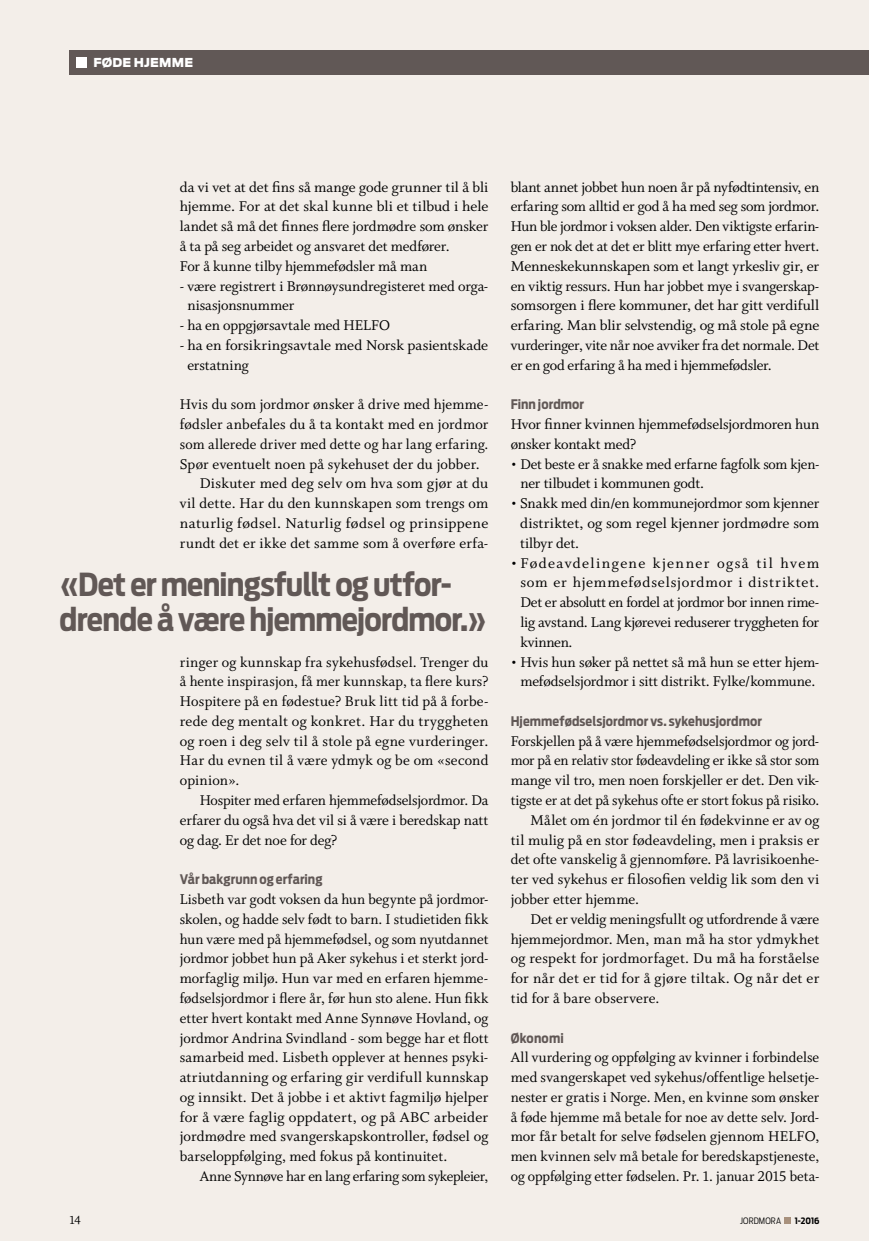
<style>
.page{position:relative;width:869px;height:1241px;background:#fff}
.page>*{position:absolute;margin:0;border:0;box-sizing:border-box;transform-origin:0 0}
.t1{font:700 31.5px/35px "Antenna Cond";letter-spacing:-.025em;color:#615856}
.t2{font:15.75px/19.8px "Whitman Roman LF";color:#000;text-align:justify}
.t3{font:15.75px "Whitman Roman LF";letter-spacing:.025em;color:#000}
.t4{font:15.75px "Whitman Roman LF";letter-spacing:-.02em;color:#000}
.t5{font:700 13.12px "Antenna Cond";letter-spacing:.005em;color:#615856}
.t6{font:13.12px "Whitman Roman LF";color:#000}
.t7{font:900 12.25px "Antenna";letter-spacing:.01em;color:#fff}
.t8{font:300 8.75px "Antenna Cond";letter-spacing:.015em;color:#000}
.t9{font:700 8.75px "Antenna Cond";color:#000}
</style>
<div class="page">
<div style="left:0;top:0;width:868px;height:1240px;background:#f3eee9"></div>
<div style="left:69px;top:50px;width:799px;height:24px;background:#615856"></div>
<div style="left:76px;top:57px;width:11px;height:10px;background:#fff"></div>
<div style="left:783px;top:1216px;width:7px;height:7px;background:#a8917d"></div>
<p class="t7" style="left:93px;top:55px;width:101px">FØDE HJEMME</p>
<p class="t2" style="left:180px;top:177px;width:310px;text-align:left">da vi vet at det fins så mange gode grunner til å bli hjemme. For at det skal kunne bli et tilbud i hele landet så må det finnes flere jordmødre som ønsker å ta på seg arbeidet og ansvaret det medfører.<br>For å kunne tilby hjemmefødsler må man</p>
<p class="t2" style="left:187px;top:276px;width:302px;text-indent:-8px">- være registrert i Brønnøysundregisteret med orga&shy;nisasjonsnummer</p>
<p class="t2" style="left:180px;top:316px;width:212px">- ha en oppgjørsavtale med HELFO</p>
<p class="t2" style="left:187px;top:335px;width:302px;text-indent:-8px">- ha en forsikringsavtale med Norsk pasientskade erstatning</p>
<p class="t2" style="left:180px;top:395px;width:310px">Hvis du som jordmor ønsker å drive med hjemme-</p>
<p class="t2" style="left:180px;top:414px;width:310px">fødsler anbefales du å ta kontakt med en jordmor</p>
<p class="t2" style="left:180px;top:434px;width:310px">som allerede driver med dette og har lang erfaring.</p>
<p class="t2" style="left:180px;top:454px;width:301px">Spør eventuelt noen på sykehuset der du jobber.</p>
<p class="t2" style="left:199px;top:474px;width:290px">Diskuter med deg selv om hva som gjør at du</p>
<p class="t2" style="left:180px;top:494px;width:310px">vil dette. Har du den kunnskapen som trengs om</p>
<p class="t3" style="left:180px;top:514px;width:310px">naturlig fødsel. Naturlig fødsel og prinsippene</p>
<p class="t2" style="left:180px;top:533px;width:310px">rundt det er ikke det samme som å overføre erfa-</p>
<h1 class="t1" style="left:60px;top:567px;width:429px">«Det er meningsfullt og utfor&shy;drende å være hjemmejordmor.»</h1>
<p class="t2" style="left:180px;top:652px;width:310px">ringer og kunnskap fra sykehusfødsel. Trenger du å hente inspirasjon, få mer kunnskap, ta flere kurs?<br>Hospitere på en fødestue? Bruk litt tid på å forbe&shy;rede deg mentalt og konkret. Har du tryggheten og roen i deg selv til å stole på egne vurderinger.<br>Har du evnen til å være ydmyk og be om «second opinion».</p>
<p class="t2" style="left:180px;top:790px;width:310px;text-indent:20px">Hospiter med erfaren hjemmefødselsjordmor. Da erfarer du også hva det vil si å være i beredskap natt og dag. Er det noe for deg?</p>
<p class="t5" style="left:180px;top:871px;width:144px">Vår bakgrunn og erfaring</p>
<p class="t2" style="left:180px;top:889px;width:310px">Lisbeth var godt voksen da hun begynte på jordmor&shy;skolen, og hadde selv født to barn. I studietiden fikk hun være med på hjemmefødsel, og som nyutdannet jordmor jobbet hun på Aker sykehus i et sterkt jord&shy;morfaglig miljø. Hun var med en erfaren hjemme&shy;fødselsjordmor i flere år, før hun sto alene. Hun fikk etter hvert kontakt med Anne Synnøve Hovland, og jordmor Andrina Svindland - som begge har et flott samarbeid med. Lisbeth opplever at hennes psyki&shy;atriutdanning og erfaring gir verdifull kunnskap og innsikt. Det å jobbe i et aktivt fagmiljø hjelper for å være faglig oppdatert, og på ABC arbeider jordmødre med svangerskapskontroller, fødsel og barseloppfølging, med fokus på kontinuitet.</p>
<p class="t4" style="left:199px;top:1167px;width:290px">Anne Synnøve har en lang erfaring som sykepleier,</p>
<p class="t2" style="left:510px;top:177px;width:310px">blant annet jobbet hun noen år på nyfødtintensiv, en erfaring som alltid er god å ha med seg som jordmor.<br>Hun ble jordmor i voksen alder. Den viktigste erfarin&shy;gen er nok det at det er blitt mye erfaring etter hvert.<br>Menneskekunnskapen som et langt yrkesliv gir, er en viktig ressurs. Hun har jobbet mye i svangerskap&shy;somsorgen i flere kommuner, det har gitt verdifull erfaring. Man blir selvstendig, og må stole på egne vurderinger, vite når noe avviker fra det normale. Det er en god erfaring å ha med i hjemmefødsler.</p>
<p class="t5" style="left:510px;top:396px;width:75px">Finn jordmor</p>
<p class="t2" style="left:510px;top:414px;width:310px">Hvor finner kvinnen hjemmefødselsjordmoren hun ønsker kontakt med?</p>
<p class="t2" style="left:520px;top:454px;width:300px;text-indent:-10px">• Det beste er å snakke med erfarne fagfolk som kjen&shy;ner tilbudet i kommunen godt.</p>
<p class="t2" style="left:520px;top:494px;width:300px;text-indent:-9px">• Snakk med din/en kommunejordmor som kjenner distriktet, og som regel kjenner jordmødre som tilbyr det.</p>
<p class="t2" style="left:520px;top:553px;width:300px;text-indent:-10px">• Fødeavdelingene kjenner også til hvem som er hjemmefødselsjordmor i distriktet.<br>Det er absolutt en fordel at jordmor bor innen rime&shy;lig avstand. Lang kjørevei reduserer tryggheten for kvinnen.</p>
<p class="t2" style="left:510px;top:652px;width:310px;text-align:center">• Hvis hun søker på nettet så må hun se etter hjem&shy;mefødselsjordmor i sitt distrikt. Fylke/kommune.</p>
<p class="t5" style="left:510px;top:713px;width:252px">Hjemmefødselsjordmor vs. sykehusjordmor</p>
<p class="t2" style="left:510px;top:731px;width:310px">Forskjellen på å være hjemmefødselsjordmor og jord-</p>
<p class="t2" style="left:510px;top:751px;width:310px">mor på en relativ stor fødeavdeling er ikke så stor som</p>
<p class="t2" style="left:510px;top:770px;width:310px">mange vil tro, men noen forskjeller er det. Den vik-</p>
<p class="t2" style="left:510px;top:790px;width:310px">tigste er at det på sykehus ofte er stort fokus på risiko.</p>
<p class="t2" style="left:530px;top:810px;width:290px">Målet om én jordmor til én fødekvinne er av og</p>
<p class="t2" style="left:510px;top:830px;width:310px">til mulig på en stor fødeavdeling, men i praksis er</p>
<p class="t2" style="left:510px;top:849px;width:310px">det ofte vanskelig å gjennomføre. På lavrisikoenhe-</p>
<p class="t2" style="left:510px;top:869px;width:310px">ter ved sykehus er filosofien veldig lik som den vi</p>
<p class="t2" style="left:510px;top:889px;width:130px">jobber etter hjemme.</p>
<p class="t2" style="left:530px;top:909px;width:290px">Det er veldig meningsfullt og utfordrende å være</p>
<p class="t2" style="left:510px;top:929px;width:310px">hjemmejordmor. Men, man må ha stor ydmykhet</p>
<p class="t2" style="left:510px;top:948px;width:310px">og respekt for jordmorfaget. Du må ha forståelse</p>
<p class="t2" style="left:510px;top:968px;width:310px">for når det er tid for å gjøre tiltak. Og når det er</p>
<p class="t2" style="left:510px;top:988px;width:150px">tid for å bare observere.</p>
<p class="t5" style="left:510px;top:1029px;width:55px">Økonomi</p>
<p class="t2" style="left:510px;top:1047px;width:310px">All vurdering og oppfølging av kvinner i forbindelse med svangerskapet ved sykehus/offentlige helsetje&shy;nester er gratis i Norge. Men, en kvinne som ønsker å føde hjemme må betale for noe av dette selv. Jord&shy;mor får betalt for selve fødselen gjennom HELFO, men kvinnen selv må betale for beredskapstjeneste, og oppfølging etter fødselen. Pr. 1. januar 2015 beta-</p>
<p class="t6" style="left:69px;top:1212px;width:13px">14</p>
<p class="t8" style="left:739px;top:1214px;width:43px">JORDMORA</p>
<p class="t9" style="left:794px;top:1214px;width:26px">1-2016</p>
</div>
